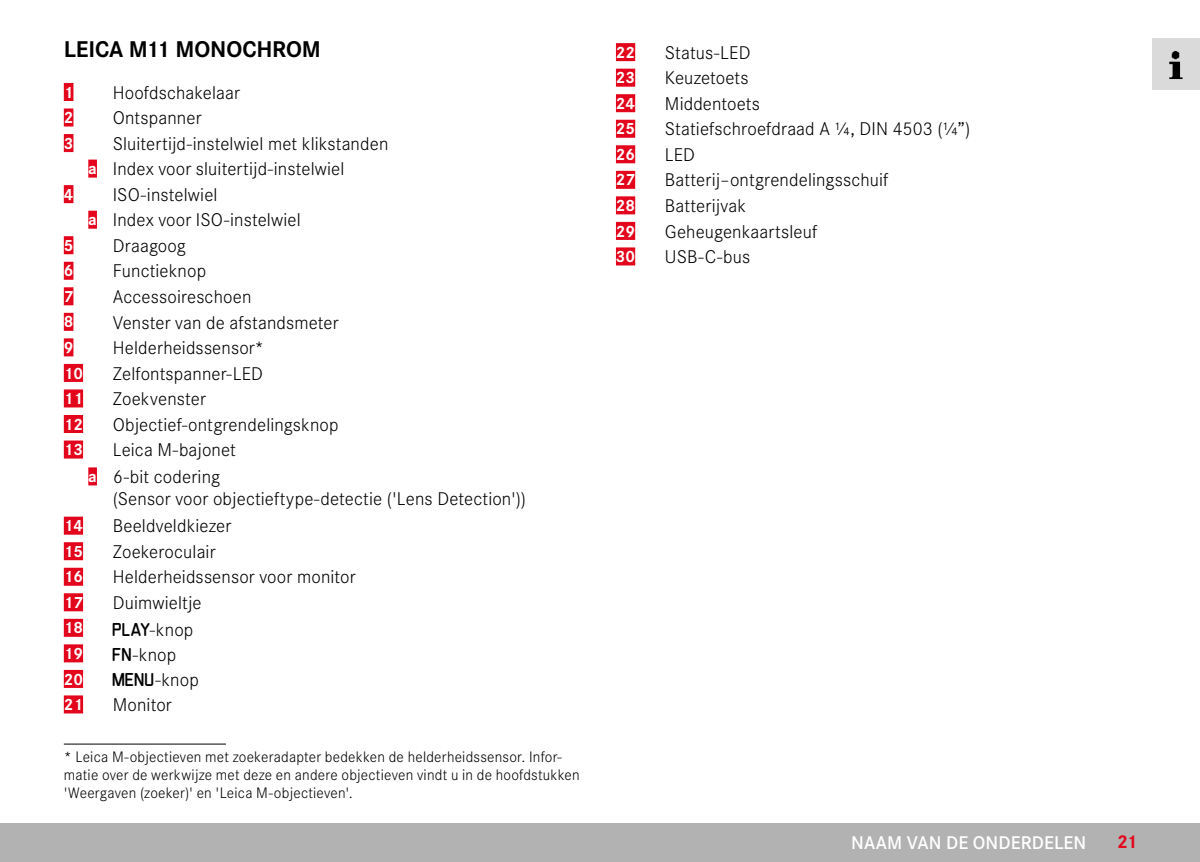
<style>
.page{position:relative;width:1200px;height:862px;background:#fff}
.page>*{position:absolute;margin:0;border:0;box-sizing:border-box;transform-origin:0 0}
.Heading____Heading_01_blind{font:700 23.62px "Corporate S";letter-spacing:-.005em;color:#000}
.Text____Body_Text{font:300 19.12px "Corporate S";letter-spacing:.005em;color:#000}
.t1{font:600 19.12px "Corporate S";letter-spacing:.005em;color:#fff}
.t2{font:700 19.12px "Corporate S";color:#e3051b}
.Text____Body_Text-2{font:700 16.88px "Corporate S";color:#fff}
.Text____Footnote{font:300 15.75px/18px "Corporate S";letter-spacing:.015em;color:#000}
.s1{font-family:"LG1054";font-weight:400;font-size:16.2px}
</style>
<div class="page">
<div style="left:0;top:823px;width:1199px;height:38px;background:#b3b2b2"></div>
<div style="left:1151px;top:38px;width:48px;height:51px;background:#dadada"></div>
<img style="left:1169px;top:51px;width:14px;height:28px">
<div style="left:64px;top:83px;width:9px;height:18px;background:#e3051b"></div>
<div style="left:64px;top:108px;width:9px;height:18px;background:#e3051b"></div>
<div style="left:64px;top:134px;width:9px;height:18px;background:#e3051b"></div>
<div style="left:88px;top:159px;width:9px;height:18px;background:#e3051b"></div>
<div style="left:64px;top:185px;width:9px;height:18px;background:#e3051b"></div>
<div style="left:88px;top:210px;width:9px;height:18px;background:#e3051b"></div>
<div style="left:64px;top:236px;width:9px;height:18px;background:#e3051b"></div>
<div style="left:64px;top:261px;width:9px;height:18px;background:#e3051b"></div>
<div style="left:64px;top:287px;width:9px;height:18px;background:#e3051b"></div>
<div style="left:64px;top:312px;width:9px;height:18px;background:#e3051b"></div>
<div style="left:64px;top:338px;width:9px;height:18px;background:#e3051b"></div>
<div style="left:64px;top:364px;width:19px;height:18px;background:#e3051b"></div>
<div style="left:64px;top:389px;width:19px;height:18px;background:#e3051b"></div>
<div style="left:64px;top:415px;width:19px;height:18px;background:#e3051b"></div>
<div style="left:64px;top:440px;width:19px;height:18px;background:#e3051b"></div>
<div style="left:88px;top:467px;width:9px;height:18px;background:#e3051b"></div>
<div style="left:64px;top:516px;width:19px;height:18px;background:#e3051b"></div>
<div style="left:64px;top:542px;width:19px;height:18px;background:#e3051b"></div>
<div style="left:64px;top:567px;width:19px;height:18px;background:#e3051b"></div>
<div style="left:64px;top:593px;width:19px;height:18px;background:#e3051b"></div>
<div style="left:64px;top:618px;width:19px;height:18px;background:#e3051b"></div>
<div style="left:64px;top:644px;width:19px;height:18px;background:#e3051b"></div>
<div style="left:64px;top:669px;width:19px;height:18px;background:#e3051b"></div>
<div style="left:64px;top:695px;width:19px;height:18px;background:#e3051b"></div>
<hr style="left:64px;top:743px;width:162px;height:1px;background:#000">
<div style="left:615px;top:43px;width:20px;height:18px;background:#e3051b"></div>
<div style="left:615px;top:69px;width:20px;height:18px;background:#e3051b"></div>
<div style="left:615px;top:94px;width:20px;height:18px;background:#e3051b"></div>
<div style="left:615px;top:120px;width:20px;height:18px;background:#e3051b"></div>
<div style="left:615px;top:145px;width:20px;height:18px;background:#e3051b"></div>
<div style="left:615px;top:171px;width:20px;height:18px;background:#e3051b"></div>
<div style="left:615px;top:196px;width:20px;height:18px;background:#e3051b"></div>
<div style="left:615px;top:222px;width:20px;height:18px;background:#e3051b"></div>
<div style="left:615px;top:247px;width:20px;height:18px;background:#e3051b"></div>
<p class="Heading____Heading_01_blind" style="left:64px;top:30px;width:258px">LEICA M11 MONOCHROM</p>
<p class="Text____Body_Text-2" style="left:64px;top:79px;width:11px">1</p>
<p class="Text____Body_Text" style="left:113px;top:79px;width:129px">Hoofdschakelaar</p>
<p class="Text____Body_Text-2" style="left:64px;top:104px;width:11px">2</p>
<p class="Text____Body_Text" style="left:113px;top:104px;width:90px">Ontspanner</p>
<p class="Text____Body_Text-2" style="left:64px;top:130px;width:11px">3</p>
<p class="Text____Body_Text" style="left:113px;top:130px;width:277px">Sluitertijd-instelwiel met klikstanden</p>
<p class="Text____Body_Text-2" style="left:88px;top:155px;width:10px">a</p>
<p class="Text____Body_Text" style="left:113px;top:155px;width:233px">Index voor sluitertijd-instelwiel</p>
<p class="Text____Body_Text-2" style="left:64px;top:181px;width:11px">4</p>
<p class="Text____Body_Text" style="left:113px;top:181px;width:106px">ISO-instelwiel</p>
<p class="Text____Body_Text-2" style="left:88px;top:206px;width:10px">a</p>
<p class="Text____Body_Text" style="left:113px;top:206px;width:189px">Index voor ISO-instelwiel</p>
<p class="Text____Body_Text-2" style="left:64px;top:232px;width:11px">5</p>
<p class="Text____Body_Text" style="left:113px;top:232px;width:75px">Draagoog</p>
<p class="Text____Body_Text-2" style="left:64px;top:257px;width:11px">6</p>
<p class="Text____Body_Text" style="left:113px;top:257px;width:95px">Functieknop</p>
<p class="Text____Body_Text-2" style="left:64px;top:283px;width:11px">7</p>
<p class="Text____Body_Text" style="left:113px;top:283px;width:140px">Accessoireschoen</p>
<p class="Text____Body_Text-2" style="left:64px;top:308px;width:11px">8</p>
<p class="Text____Body_Text" style="left:113px;top:308px;width:227px">Venster van de afstandsmeter</p>
<p class="Text____Body_Text-2" style="left:64px;top:334px;width:11px">9</p>
<p class="Text____Body_Text" style="left:113px;top:334px;width:153px">Helderheidssensor*</p>
<p class="Text____Body_Text-2" style="left:64px;top:359px;width:21px">10</p>
<p class="Text____Body_Text" style="left:113px;top:359px;width:152px">Zelfontspanner-LED</p>
<p class="Text____Body_Text-2" style="left:64px;top:385px;width:21px">11</p>
<p class="Text____Body_Text" style="left:113px;top:385px;width:95px">Zoekvenster</p>
<p class="Text____Body_Text-2" style="left:64px;top:410px;width:21px">12</p>
<p class="Text____Body_Text" style="left:113px;top:410px;width:227px">Objectief-ontgrendelingsknop</p>
<p class="Text____Body_Text-2" style="left:64px;top:436px;width:21px">13</p>
<p class="Text____Body_Text" style="left:113px;top:436px;width:125px">Leica M-bajonet</p>
<p class="Text____Body_Text-2" style="left:88px;top:463px;width:10px">a</p>
<p class="Text____Body_Text" style="left:113px;top:463px;width:109px">6-bit codering</p>
<p class="Text____Body_Text" style="left:113px;top:485px;width:414px">(Sensor voor objectieftype-detectie ('Lens Detection'))</p>
<p class="Text____Body_Text-2" style="left:64px;top:512px;width:21px">14</p>
<p class="Text____Body_Text" style="left:113px;top:512px;width:120px">Beeldveldkiezer</p>
<p class="Text____Body_Text-2" style="left:64px;top:537px;width:21px">15</p>
<p class="Text____Body_Text" style="left:113px;top:538px;width:104px">Zoekeroculair</p>
<p class="Text____Body_Text-2" style="left:64px;top:563px;width:21px">16</p>
<p class="Text____Body_Text" style="left:113px;top:563px;width:244px">Helderheidssensor voor monitor</p>
<p class="Text____Body_Text-2" style="left:64px;top:588px;width:21px">17</p>
<p class="Text____Body_Text" style="left:113px;top:589px;width:90px">Duimwieltje</p>
<p class="Text____Body_Text-2" style="left:64px;top:614px;width:21px">18</p>
<p class="Text____Body_Text" style="left:113px;top:616px;width:82px"><span class="s1">PLAY</span>-knop</p>
<p class="Text____Body_Text-2" style="left:64px;top:639px;width:21px">19</p>
<p class="Text____Body_Text" style="left:113px;top:640px;width:65px"><span class="s1">FN</span>-knop</p>
<p class="Text____Body_Text-2" style="left:64px;top:665px;width:21px">20</p>
<p class="Text____Body_Text" style="left:113px;top:666px;width:88px"><span class="s1">MENU</span>-knop</p>
<p class="Text____Body_Text-2" style="left:64px;top:690px;width:21px">21</p>
<p class="Text____Body_Text" style="left:113px;top:691px;width:61px">Monitor</p>
<p class="Text____Footnote" style="left:64px;top:746px;width:517px">* Leica M-objectieven met zoekeradapter bedekken de helderheidssensor. Infor&shy;matie over de werkwijze met deze en andere objectieven vindt u in de hoofdstukken 'Weergaven (zoeker)' en 'Leica M-objectieven'.</p>
<p class="Text____Body_Text-2" style="left:615px;top:39px;width:21px">22</p>
<p class="Text____Body_Text" style="left:664px;top:39px;width:87px">Status-LED</p>
<p class="Text____Body_Text-2" style="left:615px;top:64px;width:21px">23</p>
<p class="Text____Body_Text" style="left:664px;top:64px;width:85px">Keuzetoets</p>
<p class="Text____Body_Text-2" style="left:615px;top:90px;width:21px">24</p>
<p class="Text____Body_Text" style="left:664px;top:90px;width:97px">Middentoets</p>
<p class="Text____Body_Text-2" style="left:615px;top:115px;width:21px">25</p>
<p class="Text____Body_Text" style="left:664px;top:116px;width:307px">Statiefschroefdraad A ¼, DIN 4503 (¼”)</p>
<p class="Text____Body_Text-2" style="left:615px;top:141px;width:21px">26</p>
<p class="Text____Body_Text" style="left:664px;top:141px;width:32px">LED</p>
<p class="Text____Body_Text-2" style="left:615px;top:166px;width:21px">27</p>
<p class="Text____Body_Text" style="left:664px;top:167px;width:225px">Batterij–ontgrendelingsschuif</p>
<p class="Text____Body_Text-2" style="left:615px;top:192px;width:21px">28</p>
<p class="Text____Body_Text" style="left:664px;top:192px;width:83px">Batterijvak</p>
<p class="Text____Body_Text-2" style="left:615px;top:217px;width:21px">29</p>
<p class="Text____Body_Text" style="left:664px;top:218px;width:154px">Geheugenkaartsleuf</p>
<p class="Text____Body_Text-2" style="left:615px;top:243px;width:21px">30</p>
<p class="Text____Body_Text" style="left:664px;top:243px;width:87px">USB-C-bus</p>
<p class="t1" style="left:851px;top:827px;width:236px">NAAM VAN DE ONDERDELEN</p>
<p class="t2" style="left:1116px;top:826px;width:22px">21</p>
</div>
